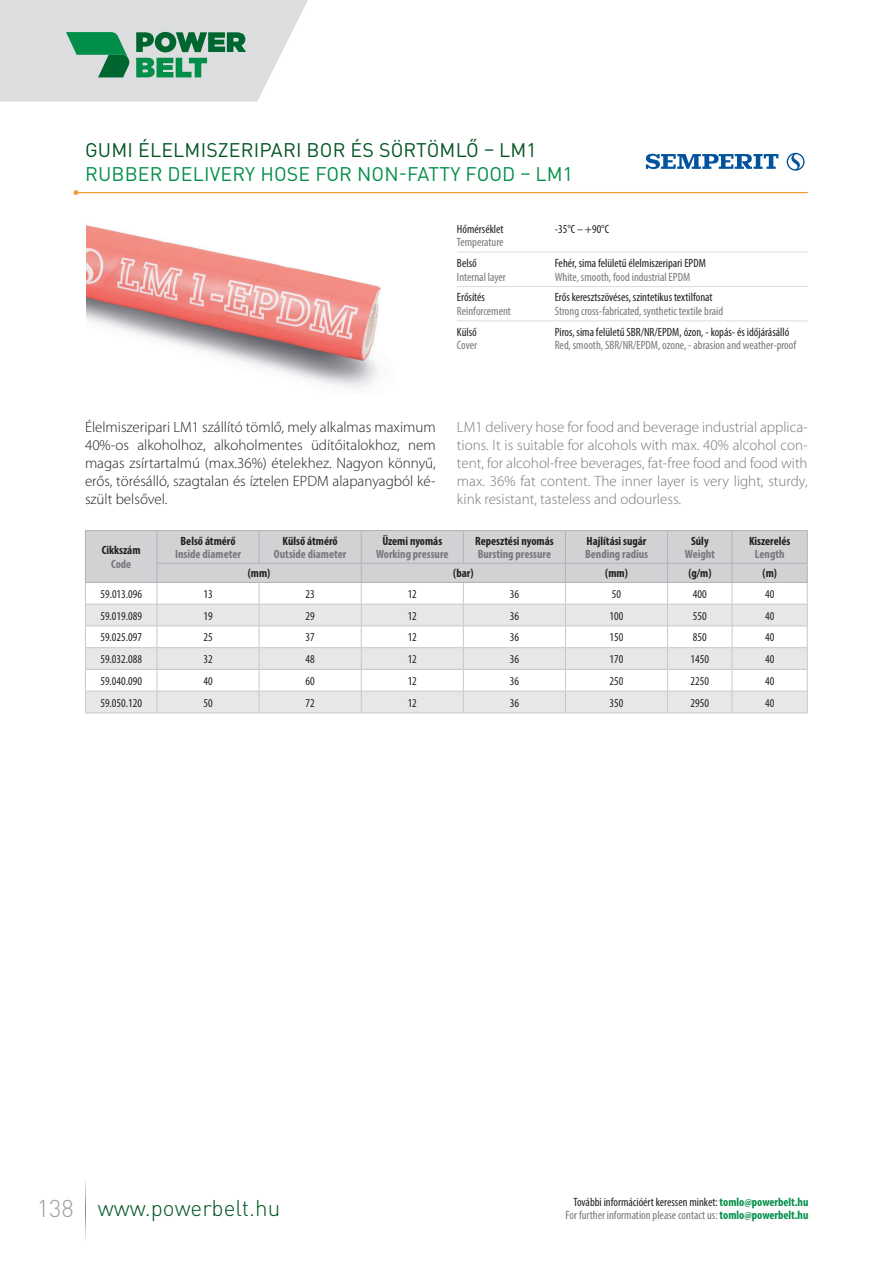
<style>
.page{position:relative;width:893px;height:1263px;background:#fff}
.page>*{position:absolute;margin:0;border:0;box-sizing:border-box;transform-origin:0 0}
.t1{font:300 22.5px "DIN Pro";color:#005523}
.t2{font:19.5px "DIN Pro";letter-spacing:.01em;color:#008e48}
.t3{font:19.5px "DIN Pro";letter-spacing:.01em;color:#005523}
.t4{font:300 15px/18px "Myriad Pro";color:#76787b;text-align:justify}
.t5{font:300 15px/18px "Myriad Pro";color:#231f20;text-align:justify}
.t6{font:condensed 12px "Myriad Pro";color:#231f20}
.t7{font:condensed 12px/13.5px "Myriad Pro";color:#76787b;text-align:right}
.t8{font:700 condensed 12px "Myriad Pro";color:#231f20}
.t9{font:700 condensed 12px "Myriad Pro";color:#76787b}
.s1{font-size:24px;color:#9d9fa2}
.s2{color:#231f20}
.s3{font-weight:700;color:#008e48}
</style>
<div class="page">
<svg style="left:85px;top:1180px;width:1px;height:60px"></svg>
<svg style="left:646px;top:153px;width:132px;height:17px"></svg>
<svg style="left:787px;top:153px;width:17px;height:18px"></svg>
<hr style="left:76px;top:192px;width:732px;height:1px;background:#f89931">
<svg style="left:74px;top:190px;width:4px;height:5px"></svg>
<hr style="left:457px;top:252px;width:351px;height:1px;background:#dcdddf">
<hr style="left:457px;top:286px;width:351px;height:1px;background:#dcdddf">
<hr style="left:457px;top:321px;width:351px;height:1px;background:#dcdddf">
<img style="left:87px;top:225px;width:294px;height:163px">
<hr style="left:85px;top:530px;width:72px;height:1px;background:#b2b3b7">
<hr style="left:157px;top:530px;width:102px;height:1px;background:#b2b3b7">
<hr style="left:259px;top:530px;width:102px;height:1px;background:#b2b3b7">
<hr style="left:361px;top:530px;width:102px;height:1px;background:#b2b3b7">
<hr style="left:463px;top:530px;width:102px;height:1px;background:#b2b3b7">
<hr style="left:565px;top:530px;width:102px;height:1px;background:#b2b3b7">
<hr style="left:667px;top:530px;width:65px;height:1px;background:#b2b3b7">
<hr style="left:732px;top:530px;width:76px;height:1px;background:#b2b3b7">
<svg style="left:85px;top:531px;width:723px;height:182px"></svg>
<hr style="left:85px;top:713px;width:174px;height:1px;background:#c7c8ca">
<hr style="left:259px;top:713px;width:306px;height:1px;background:#c7c8ca">
<hr style="left:565px;top:713px;width:243px;height:1px;background:#c7c8ca">
<svg style="left:0;top:0;width:308px;height:102px;background:#c2d2cc"></svg>
<h2 class="t3" style="left:85px;top:139px;width:453px">GUMI ÉLELMISZERIPARI BOR ÉS SÖRTÖMLŐ – LM1</h2>
<h2 class="t2" style="left:85px;top:163px;width:489px">RUBBER DELIVERY HOSE FOR NON-FATTY FOOD – LM1</h2>
<p class="t6" style="left:457px;top:224px;width:48px">Hőmérséklet</p>
<p class="t7" style="left:457px;top:236px;width:48px">Temperature</p>
<p class="t6" style="left:555px;top:224px;width:56px">-35°C – +90°C</p>
<p class="t6" style="left:457px;top:258px;width:21px">Belső</p>
<p class="t7" style="left:457px;top:271px;width:50px">Internal layer</p>
<p class="t6" style="left:555px;top:258px;width:153px">Fehér, sima felületű élelmiszeripari EPDM</p>
<p class="t7" style="left:555px;top:271px;width:137px">White, smooth, food industrial EPDM</p>
<p class="t6" style="left:457px;top:293px;width:30px">Erősítés</p>
<p class="t7" style="left:457px;top:305px;width:55px">Reinforcement</p>
<p class="t6" style="left:555px;top:293px;width:159px">Erős keresztszövéses, szintetikus textilfonat</p>
<p class="t7" style="left:555px;top:305px;width:170px">Strong cross-fabricated, synthetic textile braid</p>
<p class="t6" style="left:457px;top:327px;width:21px">Külső</p>
<p class="t7" style="left:457px;top:339px;width:22px">Cover</p>
<p class="t6" style="left:555px;top:327px;width:236px">Piros, sima felületű SBR/NR/EPDM, ózon, - kopás- és időjárásálló</p>
<p class="t7" style="left:555px;top:339px;width:243px">Red, smooth, SBR/NR/EPDM, ozone, - abrasion and weather-proof</p>
<p class="t5" style="left:85px;top:419px;width:352px">Élelmiszeripari LM1 szállító tömlő, mely alkalmas maximum 40%-os alkoholhoz, alkoholmentes üdítőitalokhoz, nem magas zsírtartalmú (max.36%) ételekhez. Nagyon könnyű, erős, törésálló, szagtalan és íztelen EPDM alapanyagból ké&shy;szült belsővel.</p>
<p class="t4" style="left:457px;top:419px;width:352px">LM1 delivery hose for food and beverage industrial applica&shy;tions. It is suitable for alcohols with max. 40% alcohol con&shy;tent, for alcohol-free beverages, fat-free food and food with max. 36% fat content. The inner layer is very light, sturdy, kink resistant, tasteless and odourless.</p>
<p class="t8" style="left:102px;top:546px;width:40px">Cikkszám</p>
<p class="t9" style="left:111px;top:559px;width:22px">Code</p>
<p class="t8" style="left:181px;top:536px;width:57px">Belső átmérő</p>
<p class="t9" style="left:175px;top:550px;width:67px">Inside diameter</p>
<p class="t8" style="left:283px;top:536px;width:57px">Külső átmérő</p>
<p class="t9" style="left:274px;top:550px;width:74px">Outside diameter</p>
<p class="t8" style="left:382px;top:536px;width:61px">Üzemi nyomás</p>
<p class="t9" style="left:376px;top:550px;width:74px">Working pressure</p>
<p class="t8" style="left:475px;top:536px;width:80px">Repesztési nyomás</p>
<p class="t9" style="left:478px;top:550px;width:75px">Bursting pressure</p>
<p class="t8" style="left:587px;top:536px;width:61px">Hajlítási sugár</p>
<p class="t9" style="left:585px;top:550px;width:65px">Bending radius</p>
<p class="t8" style="left:691px;top:536px;width:19px">Súly</p>
<p class="t9" style="left:685px;top:550px;width:32px">Weight</p>
<p class="t8" style="left:749px;top:536px;width:43px">Kiszerelés</p>
<p class="t9" style="left:755px;top:550px;width:31px">Length</p>
<p class="t8" style="left:248px;top:569px;width:24px">(mm)</p>
<p class="t8" style="left:453px;top:569px;width:22px">(bar)</p>
<p class="t8" style="left:605px;top:569px;width:24px">(mm)</p>
<p class="t8" style="left:688px;top:569px;width:25px">(g/m)</p>
<p class="t8" style="left:762px;top:569px;width:16px">(m)</p>
<p class="t6" style="left:100px;top:589px;width:43px">59.013.096</p>
<p class="t6" style="left:203px;top:589px;width:11px">13</p>
<p class="t6" style="left:306px;top:589px;width:11px">23</p>
<p class="t6" style="left:408px;top:589px;width:11px">12</p>
<p class="t6" style="left:510px;top:589px;width:11px">36</p>
<p class="t6" style="left:612px;top:589px;width:11px">50</p>
<p class="t6" style="left:693px;top:589px;width:15px">400</p>
<p class="t6" style="left:765px;top:589px;width:11px">40</p>
<p class="t6" style="left:100px;top:611px;width:43px">59.019.089</p>
<p class="t6" style="left:203px;top:611px;width:11px">19</p>
<p class="t6" style="left:306px;top:611px;width:11px">29</p>
<p class="t6" style="left:408px;top:611px;width:11px">12</p>
<p class="t6" style="left:510px;top:611px;width:11px">36</p>
<p class="t6" style="left:610px;top:611px;width:15px">100</p>
<p class="t6" style="left:693px;top:611px;width:15px">550</p>
<p class="t6" style="left:765px;top:611px;width:11px">40</p>
<p class="t6" style="left:100px;top:633px;width:43px">59.025.097</p>
<p class="t6" style="left:203px;top:633px;width:11px">25</p>
<p class="t6" style="left:306px;top:633px;width:11px">37</p>
<p class="t6" style="left:408px;top:633px;width:11px">12</p>
<p class="t6" style="left:510px;top:633px;width:11px">36</p>
<p class="t6" style="left:610px;top:633px;width:15px">150</p>
<p class="t6" style="left:693px;top:633px;width:15px">850</p>
<p class="t6" style="left:765px;top:633px;width:11px">40</p>
<p class="t6" style="left:100px;top:654px;width:43px">59.032.088</p>
<p class="t6" style="left:203px;top:654px;width:11px">32</p>
<p class="t6" style="left:306px;top:654px;width:11px">48</p>
<p class="t6" style="left:408px;top:654px;width:11px">12</p>
<p class="t6" style="left:510px;top:654px;width:11px">36</p>
<p class="t6" style="left:610px;top:654px;width:15px">170</p>
<p class="t6" style="left:691px;top:654px;width:20px">1450</p>
<p class="t6" style="left:765px;top:654px;width:11px">40</p>
<p class="t6" style="left:100px;top:676px;width:43px">59.040.090</p>
<p class="t6" style="left:203px;top:676px;width:11px">40</p>
<p class="t6" style="left:306px;top:676px;width:11px">60</p>
<p class="t6" style="left:408px;top:676px;width:11px">12</p>
<p class="t6" style="left:510px;top:676px;width:11px">36</p>
<p class="t6" style="left:610px;top:676px;width:15px">250</p>
<p class="t6" style="left:691px;top:676px;width:20px">2250</p>
<p class="t6" style="left:765px;top:676px;width:11px">40</p>
<p class="t6" style="left:100px;top:698px;width:43px">59.050.120</p>
<p class="t6" style="left:203px;top:698px;width:11px">50</p>
<p class="t6" style="left:305px;top:698px;width:11px">72</p>
<p class="t6" style="left:408px;top:698px;width:11px">12</p>
<p class="t6" style="left:510px;top:698px;width:11px">36</p>
<p class="t6" style="left:609px;top:698px;width:15px">350</p>
<p class="t6" style="left:690px;top:698px;width:20px">2950</p>
<p class="t6" style="left:765px;top:698px;width:11px">40</p>
<h1 class="t1" style="left:37px;top:1195px;width:245px"><span class="s1">138</span> www.powerbelt.hu</h1>
<p class="t7" style="left:566px;top:1196px;width:244px"><span class="s2">További információért keressen minket:</span> <span class="s3">tomlo@powerbelt.hu<br></span>For further information please contact us: <span class="s3">tomlo@powerbelt.hu</span></p>
</div>
